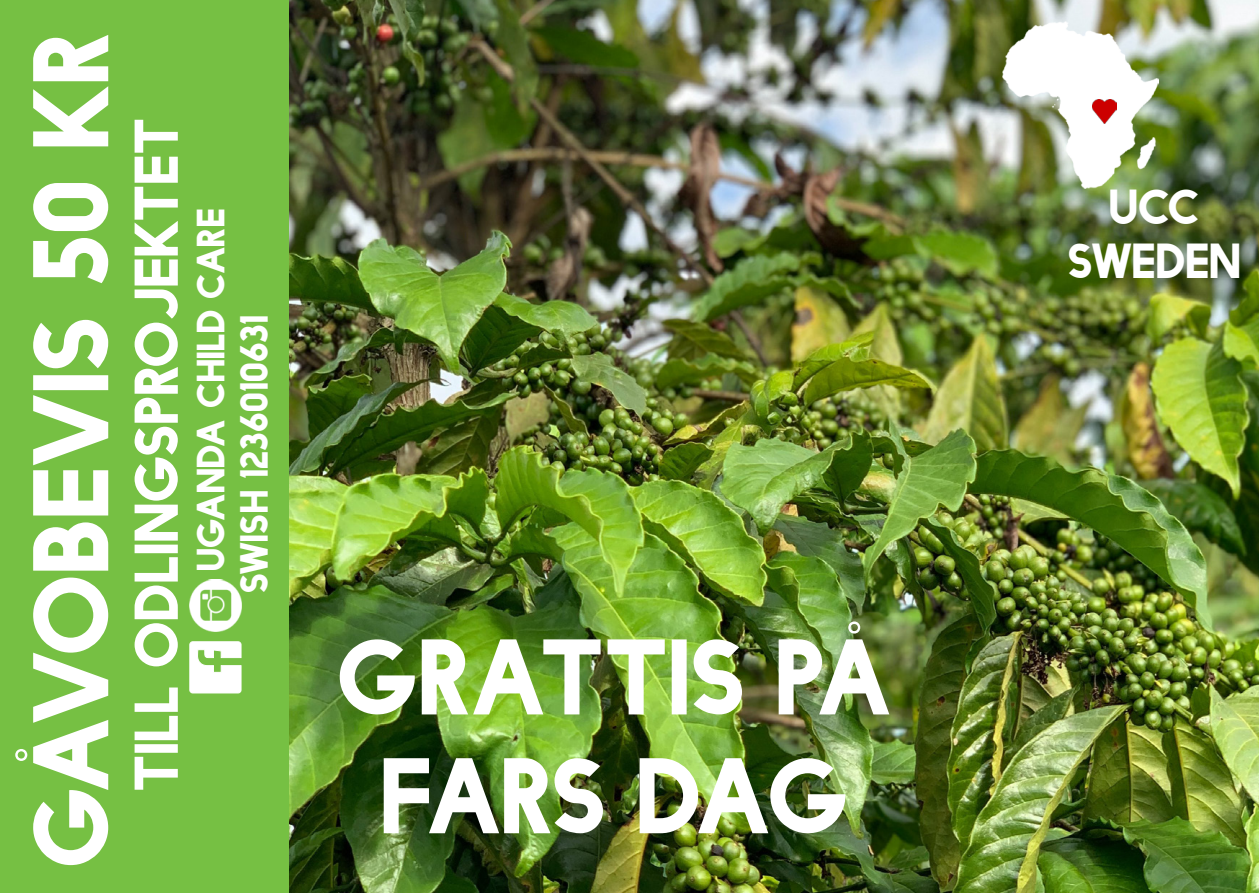
<style>
.page{position:relative;width:1259px;height:893px;background:#fff}
.page>*{position:absolute;margin:0;border:0;box-sizing:border-box;transform-origin:0 0}
.t1{font:99px "Facile Sans";letter-spacing:-.02em;color:#fff}
.t2{font:99px "Facile Sans";color:#fff}
.t3{font:57px "Facile Sans";color:#fff}
.t4{font:45px "Facile Sans";color:#fff}
.t5{font:36px "Facile Sans";color:#fff}
</style>
<div class="page">
<img style="left:288px;top:0;width:971px;height:893px">
<img style="left:1003px;top:22px;width:155px;height:167px">
<img style="left:1092px;top:99px;width:24px;height:25px">
<div style="left:0;top:0;width:288px;height:893px;background:#76c043"></div>
<img style="left:190px;top:580px;width:51px;height:51px">
<svg style="left:190px;top:642px;width:51px;height:51px"></svg>
<p class="t1" style="left:15px;top:865px;width:839px;rotate:-90deg">GÅVOBEVIS 50 KR</p>
<p class="t3" style="left:124px;top:790px;width:675px;rotate:-90deg">TILL ODLINGSPROJEKTET</p>
<p class="t5" style="left:191px;top:570px;width:364px;rotate:-90deg">UGANDA CHILD CARE</p>
<p class="t5" style="left:234px;top:592px;width:280px;rotate:-90deg">SWISH 1236010631</p>
<p class="t2" style="left:340px;top:621px;width:558px">GRATTIS PÅ</p>
<p class="t1" style="left:384px;top:740px;width:470px">FARS DAG</p>
<p class="t4" style="left:1110px;top:181px;width:92px">UCC</p>
<p class="t4" style="left:1069px;top:235px;width:175px">SWEDEN</p>
</div>
